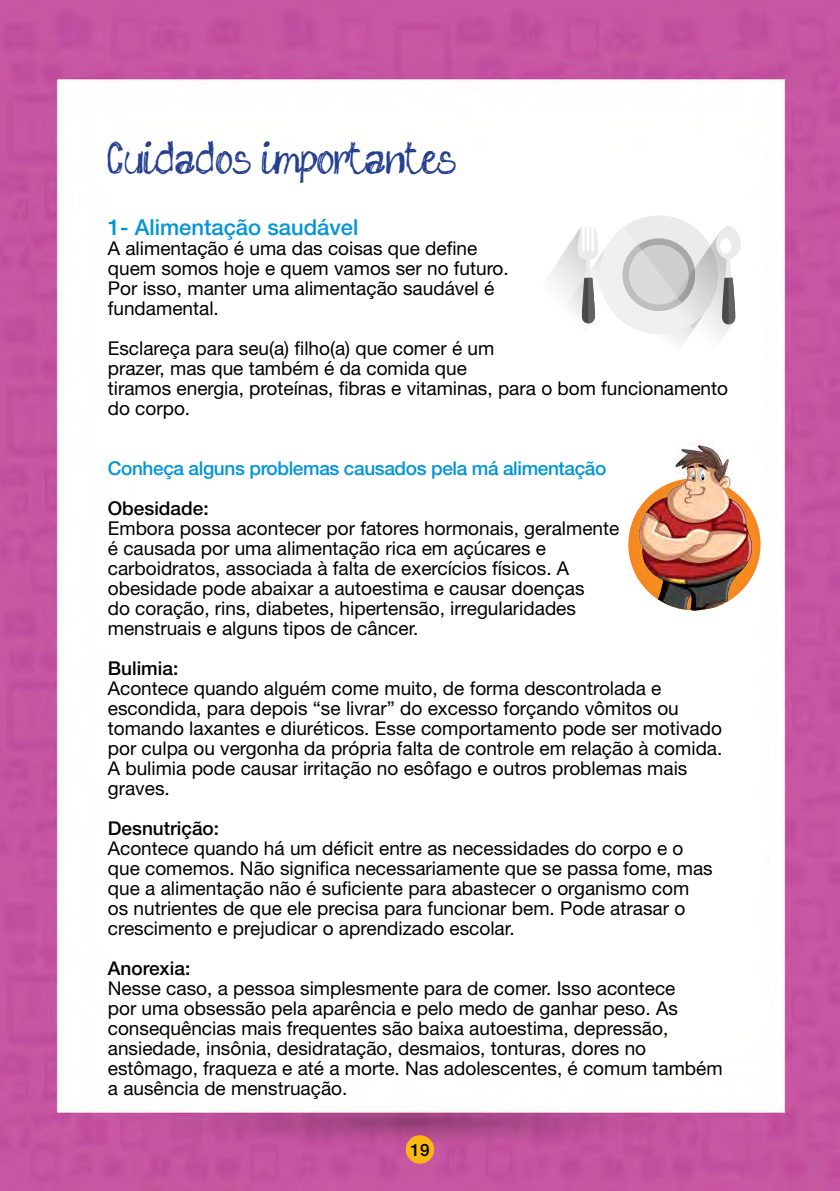
<style>
.page{position:relative;width:840px;height:1191px;background:#fff}
.page>*{position:absolute;margin:0;border:0;box-sizing:border-box;transform-origin:0 0}
.t1{font:46px "sketch me FREE version";color:#25408f}
.t2{font:500 22px "Helvetica Neue";color:#0095da}
.t3{font:19px/20px "Helvetica Neue";color:#000}
.t4{font:500 19px "Helvetica Neue";letter-spacing:-.02em;color:#0095da}
.t5{font:500 19px "Helvetica Neue LT Std";color:#000}
.t6{font:500 17px "Helvetica Neue";color:#000}
</style>
<div class="page">
<img style="left:0;top:0;width:839px;height:1191px">
<div style="left:405px;top:1135px;width:29px;height:28px;background:#fdb913;border-radius:50%"></div>
<svg style="left:626px;top:476px;width:136px;height:136px"></svg>
<img style="left:612px;top:434px;width:140px;height:177px">
<div style="left:715px;top:226px;width:25px;height:33px;background:#ebebeb;border-radius:50%"></div>
<svg style="left:528px;top:210px;width:207px;height:165px"></svg>
<h1 class="t1" style="left:108px;top:141px;width:349px">Cuidados importantes</h1>
<p class="t2" style="left:108px;top:214px;width:252px">1- Alimentação saudável</p>
<p class="t3" style="left:108px;top:238px;width:402px">A alimentação é uma das coisas que define quem somos hoje e quem vamos ser no futuro.<br>Por isso, manter uma alimentação saudável é fundamental.</p>
<p class="t3" style="left:108px;top:338px;width:621px">Esclareça para seu(a) filho(a) que comer é um<br>prazer, mas que também é da comida que<br>tiramos energia, proteínas, fibras e vitaminas, para o bom funcionamento do corpo.</p>
<p class="t4" style="left:108px;top:457px;width:500px">Conheça alguns problemas causados pela má alimentação</p>
<p class="t5" style="left:108px;top:497px;width:102px">Obesidade:</p>
<p class="t3" style="left:108px;top:518px;width:512px">Embora possa acontecer por fatores hormonais, geralmente é causada por uma alimentação rica em açúcares e carboidratos, associada à falta de exercícios físicos. A obesidade pode abaixar a autoestima e causar doenças<br>do coração, rins, diabetes, hipertensão, irregularidades menstruais e alguns tipos de câncer.</p>
<p class="t5" style="left:108px;top:657px;width:72px">Bulimia:</p>
<p class="t3" style="left:108px;top:678px;width:615px">Acontece quando alguém come muito, de forma descontrolada e escondida, para depois “se livrar” do excesso forçando vômitos ou tomando laxantes e diuréticos. Esse comportamento pode ser motivado por culpa ou vergonha da própria falta de controle em relação à comida.<br>A bulimia pode causar irritação no esôfago e outros problemas mais graves.</p>
<p class="t5" style="left:108px;top:817px;width:113px">Desnutrição:</p>
<p class="t3" style="left:108px;top:838px;width:606px">Acontece quando há um déficit entre as necessidades do corpo e o que comemos. Não significa necessariamente que se passa fome, mas que a alimentação não é suficiente para abastecer o organismo com os nutrientes de que ele precisa para funcionar bem. Pode atrasar o crescimento e prejudicar o aprendizado escolar.</p>
<p class="t5" style="left:108px;top:957px;width:84px">Anorexia:</p>
<p class="t3" style="left:108px;top:978px;width:616px">Nesse caso, a pessoa simplesmente para de comer. Isso acontece<br>por uma obsessão pela aparência e pelo medo de ganhar peso. As consequências mais frequentes são baixa autoestima, depressão, ansiedade, insônia, desidratação, desmaios, tonturas, dores no estômago, fraqueza e até a morte. Nas adolescentes, é comum também a ausência de menstruação.</p>
<p class="t6" style="left:410px;top:1139px;width:20px">19</p>
</div>
